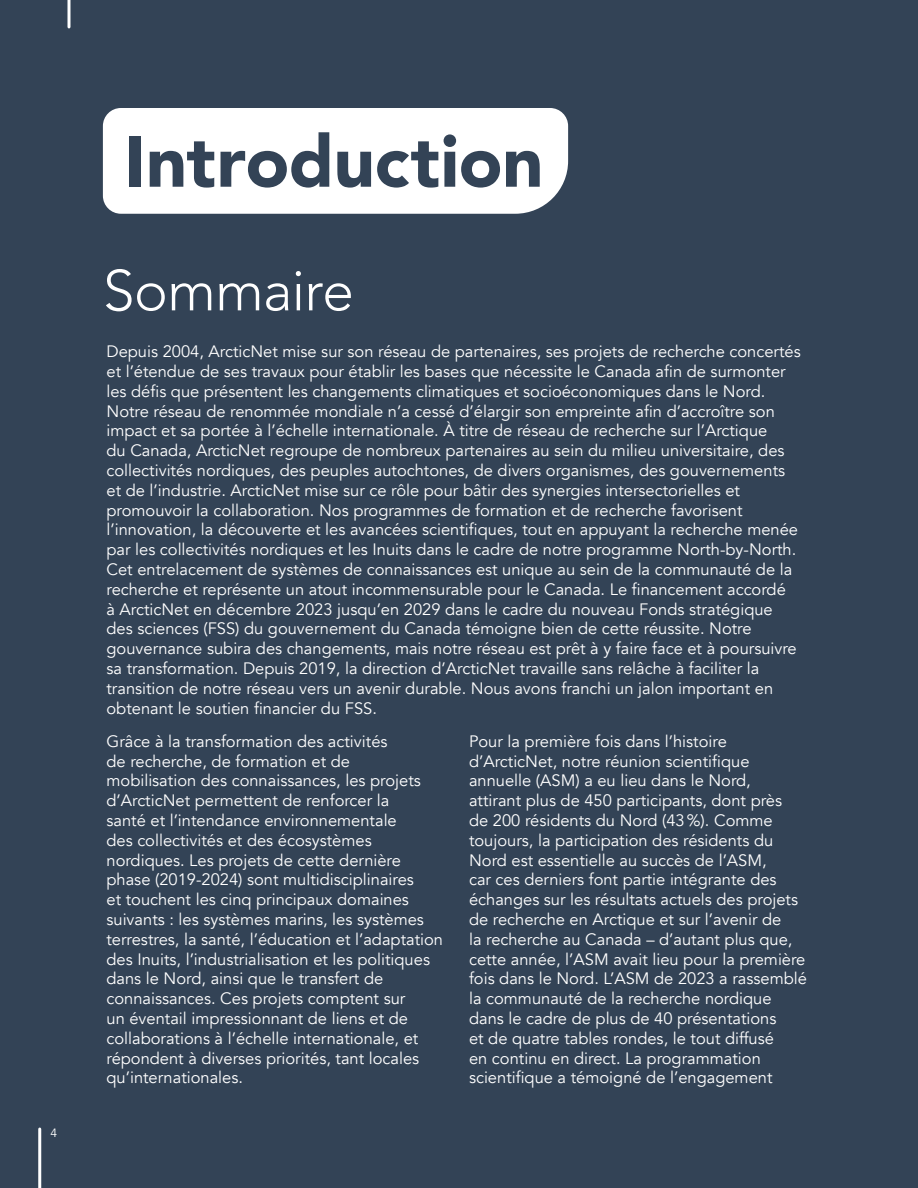
<style>
.page{position:relative;width:918px;height:1188px;background:#334356}
.page>*{position:absolute;margin:0;border:0;box-sizing:border-box;transform-origin:0 0}
.t1{font:900 72px "Avenir";letter-spacing:-.005em;color:#334356}
.t2{font:300 57px "Avenir";letter-spacing:-.015em;color:#fff}
.t3{font:16.5px/19.8px "Avenir";color:#fff}
.t4{font:12px "Avenir";color:#fff}
</style>
<div class="page">
<div style="left:103px;top:108px;width:465px;height:106px;background:#fff"></div>
<hr style="left:38px;top:1129px;width:3px;height:59px;background:#fff">
<hr style="left:68px;top:0;width:2px;height:27px;background:#fff">
<p class="t4" style="left:51px;top:1126px;width:8px">4</p>
<h1 class="t1" style="left:125px;top:100px;width:420px">Introduction</h1>
<h2 class="t2" style="left:103px;top:257px;width:253px">Sommaire</h2>
<p class="t3" style="left:106px;top:342px;width:696px">Depuis 2004, ArcticNet mise sur son réseau de partenaires, ses projets de recherche concertés et l’étendue de ses travaux pour établir les bases que nécessite le Canada afin de surmonter les défis que présentent les changements climatiques et socioéconomiques dans le Nord.<br>Notre réseau de renommée mondiale n’a cessé d’élargir son empreinte afin d’accroître son impact et sa portée à l’échelle internationale. À titre de réseau de recherche sur l’Arctique<br>du Canada, ArcticNet regroupe de nombreux partenaires au sein du milieu universitaire, des collectivités nordiques, des peuples autochtones, de divers organismes, des gouvernements et de l’industrie. ArcticNet mise sur ce rôle pour bâtir des synergies intersectorielles et promouvoir la collaboration. Nos programmes de formation et de recherche favorisent l’innovation, la découverte et les avancées scientifiques, tout en appuyant la recherche menée par les collectivités nordiques et les Inuits dans le cadre de notre programme North-by-North.<br>Cet entrelacement de systèmes de connaissances est unique au sein de la communauté de la recherche et représente un atout incommensurable pour le Canada. Le financement accordé<br>à ArcticNet en décembre 2023 jusqu’en 2029 dans le cadre du nouveau Fonds stratégique des sciences (FSS) du gouvernement du Canada témoigne bien de cette réussite. Notre gouvernance subira des changements, mais notre réseau est prêt à y faire face et à poursuivre sa transformation. Depuis 2019, la direction d’ArcticNet travaille sans relâche à faciliter la transition de notre réseau vers un avenir durable. Nous avons franchi un jalon important en obtenant le soutien financier du FSS.</p>
<p class="t3" style="left:106px;top:732px;width:338px">Grâce à la transformation des activités<br>de recherche, de formation et de mobilisation des connaissances, les projets d’ArcticNet permettent de renforcer la<br>santé et l’intendance environnementale<br>des collectivités et des écosystèmes nordiques. Les projets de cette dernière phase (2019-2024) sont multidisciplinaires<br>et touchent les cinq principaux domaines suivants : les systèmes marins, les systèmes terrestres, la santé, l’éducation et l’adaptation des Inuits, l’industrialisation et les politiques dans le Nord, ainsi que le transfert de connaissances. Ces projets comptent sur<br>un éventail impressionnant de liens et de collaborations à l’échelle internationale, et répondent à diverses priorités, tant locales qu’internationales.</p>
<p class="t3" style="left:469px;top:732px;width:339px">Pour la première fois dans l’histoire d’ArcticNet, notre réunion scientifique annuelle (ASM) a eu lieu dans le Nord, attirant plus de 450 participants, dont près<br>de 200 résidents du Nord (43%). Comme toujours, la participation des résidents du Nord est essentielle au succès de l’ASM,<br>car ces derniers font partie intégrante des échanges sur les résultats actuels des projets de recherche en Arctique et sur l’avenir de<br>la recherche au Canada – d’autant plus que, cette année, l’ASM avait lieu pour la première fois dans le Nord. L’ASM de 2023 a rassemblé la communauté de la recherche nordique dans le cadre de plus de 40 présentations<br>et de quatre tables rondes, le tout diffusé<br>en continu en direct. La programmation scientifique a témoigné de l’engagement</p>
</div>
